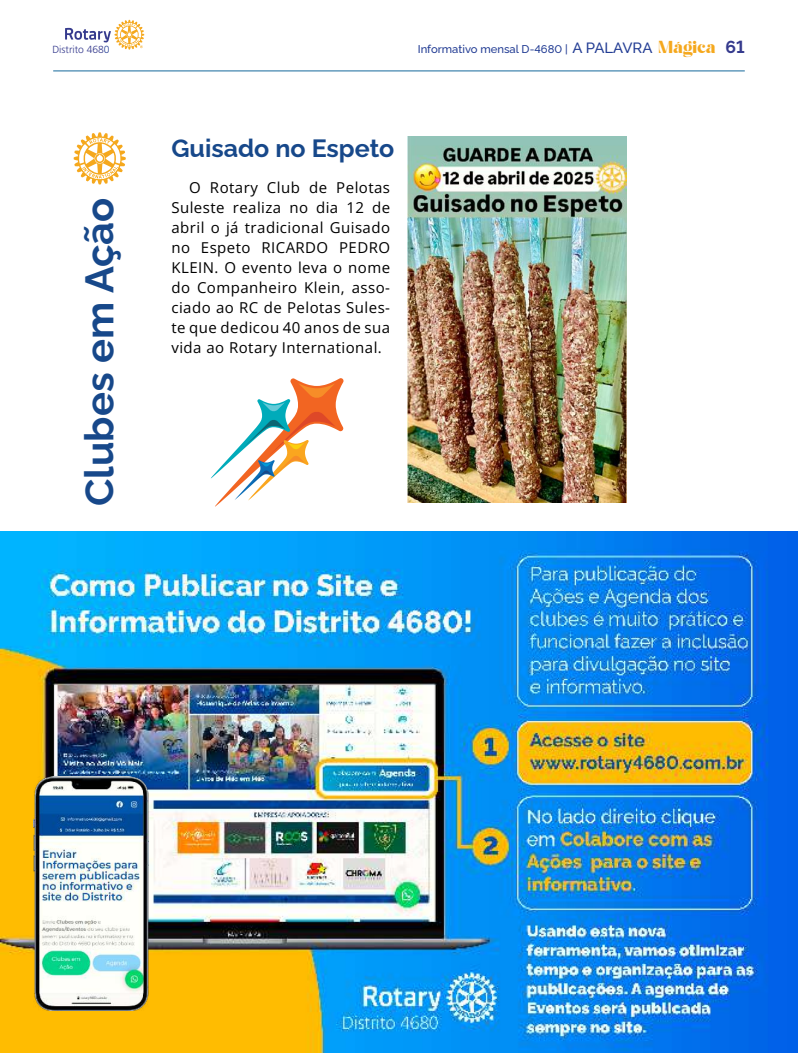
<style>
.page{position:relative;width:798px;height:1053px;background:#fff}
.page>*{position:absolute;margin:0;border:0;box-sizing:border-box;transform-origin:0 0}
.t1{font:700 40px "Rawline";color:#17488a}
.t2{font:700 25px "Rawline";color:#17488a}
.t3{font:15px/20px "Open Sans";letter-spacing:.03em;color:#000;text-align:justify}
.t4{font:500 11.25px "Rawline";color:#233d94}
.t5{font:300 10.38px "Frutiger LT Std";color:#353a8d}
.s1{color:#233d94}
.s2{font-size:14.88px}
.s3{font-family:"Sugar Magic Personal Use Only";font-weight:400;font-size:17.38px;color:#f5a81d}
.s4{font-weight:700;font-size:17.5px;color:#353a8d}
</style>
<div class="page">
<svg style="left:65px;top:20px;width:79px;height:30px"></svg>
<svg style="left:74px;top:132px;width:52px;height:52px"></svg>
<hr style="left:53px;top:70px;width:691px;height:1px;background:#4587af">
<img style="left:407px;top:136px;width:219px;height:366px">
<img style="left:0;top:531px;width:797px;height:521px">
<svg style="left:210px;top:378px;width:133px;height:129px"></svg>
<img style="left:33px;top:776px;width:116px;height:234px">
<p class="t5" style="left:52px;top:44px;width:59px">Distrito 468<span class="s1">0</span></p>
<p class="t4" style="left:417px;top:40px;width:328px">Informativo mensal D-4680 | <span class="s2">A PALAVRA</span> <span class="s3">Mágica</span> <span class="s4">61</span></p>
<h1 class="t1" style="left:68px;top:506px;width:310px;rotate:-90deg">Clubes em Ação</h1>
<h2 class="t2" style="left:171px;top:128px;width:224px">Guisado no Espeto</h2>
<p class="t3" style="left:171px;top:177px;width:220px;text-indent:18px">O Rotary Club de Pelotas Suleste realiza no dia 12 de abril o já tradicional Guisado no Espeto RICARDO PEDRO KLEIN. O evento leva o nome do Companheiro Klein, asso&shy;ciado ao RC de Pelotas Sules&shy;te que dedicou 40 anos de sua vida ao Rotary International.</p>
</div>
